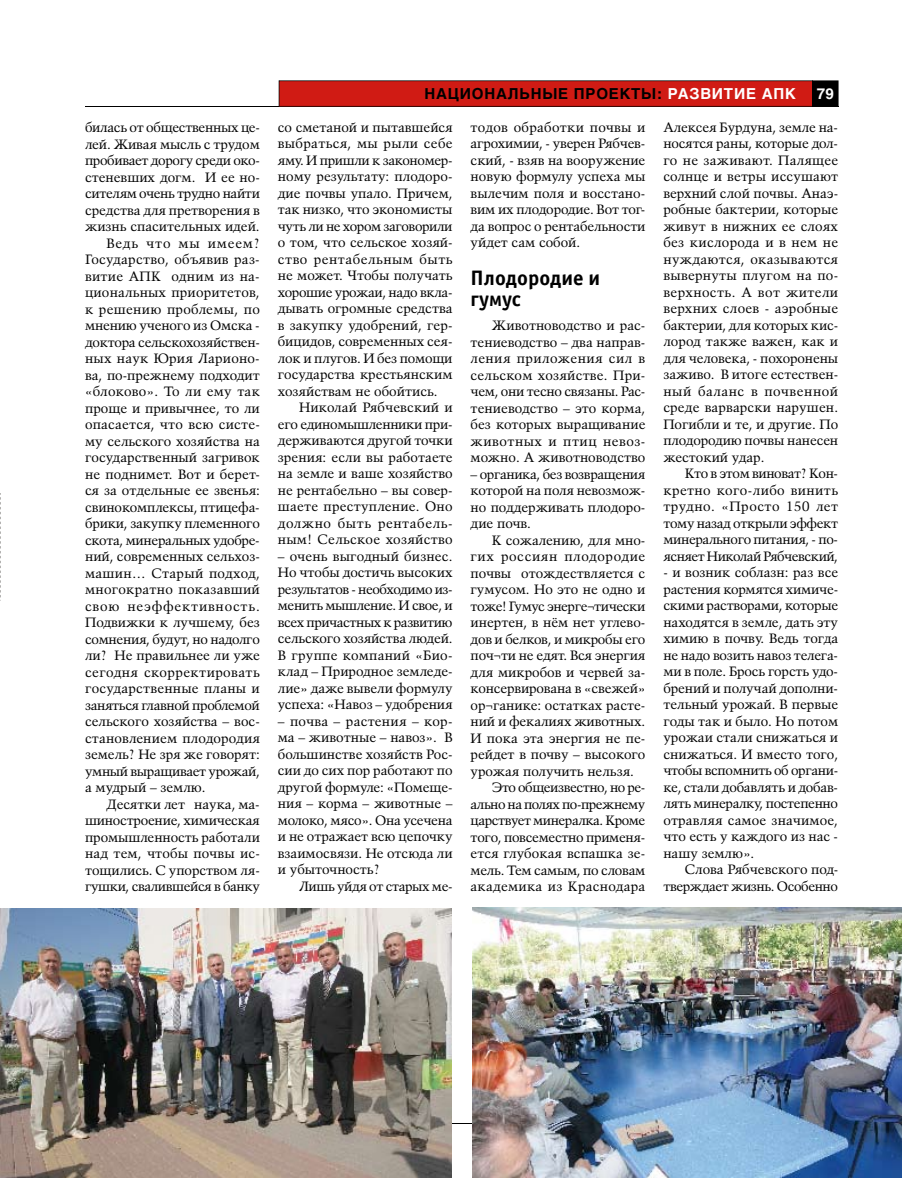
<style>
.page{position:relative;width:902px;height:1178px;background:#fff}
.page>*{position:absolute;margin:0;border:0;box-sizing:border-box;transform-origin:0 0}
.t1{font:21px/21px "Officina Sans Bold C";color:#000}
.t2{font:700 15px "Helios";letter-spacing:.05em;color:#000}
.t3{font:700 15px "Helios";color:#fff}
.t4{font:13.5px/16.5px "Talisman";color:#000;text-align:justify}
.t5{font:13.5px "Talisman";letter-spacing:-.02em;color:#000}
.t6{font:13.5px "Talisman";letter-spacing:-.025em;color:#000}
.t7{font:13.5px "Talisman";letter-spacing:.02em;color:#000}
.t8{font:13.5px/16.5px "Talisman";letter-spacing:-.03em;color:#000;text-align:right}
.t9{font:13.5px "Talisman";letter-spacing:.025em;color:#000}
.t10{font:13.5px "Talisman";letter-spacing:.06em;color:#000}
.t11{font:13.5px "Talisman";letter-spacing:-.035em;color:#000}
.t12{font:13.5px "Talisman";letter-spacing:.03em;color:#000}
.t13{font:13.5px "Talisman";letter-spacing:.045em;color:#000}
.s1{color:#fff}
</style>
<div class="page">
<hr style="left:85px;top:106px;width:753px;height:1px;background:#000">
<hr style="left:85px;top:1123px;width:753px;height:1px;background:#000">
<svg style="left:0;top:493px;width:1px;height:108px"></svg>
<img style="left:1px;top:909px;width:450px;height:269px">
<img style="left:472px;top:907px;width:429px;height:271px">
<svg style="left:279px;top:80px;width:559px;height:27px;background:#bb1b15"></svg>
<p class="t5" style="left:85px;top:120px;width:176px">билась от общественных це-</p>
<p class="t4" style="left:85px;top:136px;width:176px">лей. Живая мысль с трудом</p>
<p class="t6" style="left:85px;top:152px;width:176px">пробивает дорогу среди око-</p>
<p class="t4" style="left:85px;top:169px;width:176px">стеневших догм. И ее но-</p>
<p class="t6" style="left:85px;top:185px;width:176px">сителям очень трудно найти</p>
<p class="t4" style="left:85px;top:202px;width:176px">средства для претворения в</p>
<p class="t4" style="left:85px;top:218px;width:176px">жизнь спасительных идей.</p>
<p class="t10" style="left:106px;top:235px;width:155px">Ведь что мы имеем?</p>
<p class="t7" style="left:85px;top:251px;width:176px">Государство, объявив раз-</p>
<p class="t7" style="left:85px;top:268px;width:176px">витие АПК одним из на-</p>
<p class="t4" style="left:85px;top:284px;width:176px">циональных приоритетов,</p>
<p class="t9" style="left:85px;top:301px;width:176px">к решению проблемы, по</p>
<p class="t4" style="left:85px;top:317px;width:176px">мнению ученого из Омска -</p>
<p class="t5" style="left:85px;top:334px;width:176px">доктора сельскохозяйствен-</p>
<p class="t4" style="left:85px;top:350px;width:176px">ных наук Юрия Ларионо-</p>
<p class="t4" style="left:85px;top:367px;width:176px">ва, по-прежнему подходит</p>
<p class="t7" style="left:85px;top:383px;width:176px">«блоково». То ли ему так</p>
<p class="t4" style="left:85px;top:400px;width:176px">проще и привычнее, то ли</p>
<p class="t4" style="left:85px;top:416px;width:176px">опасается, что всю систе-</p>
<p class="t4" style="left:85px;top:433px;width:176px">му сельского хозяйства на</p>
<p class="t4" style="left:85px;top:449px;width:176px">государственный загривок</p>
<p class="t4" style="left:85px;top:466px;width:176px">не поднимет. Вот и берет-</p>
<p class="t4" style="left:85px;top:482px;width:176px">ся за отдельные ее звенья:</p>
<p class="t4" style="left:85px;top:499px;width:176px">свинокомплексы, птицефа-</p>
<p class="t4" style="left:85px;top:515px;width:176px">брики, закупку племенного</p>
<p class="t5" style="left:85px;top:532px;width:176px">скота, минеральных удобре-</p>
<p class="t4" style="left:85px;top:548px;width:176px">ний, современных сельхоз-</p>
<p class="t9" style="left:85px;top:565px;width:176px">машин… Старый подход,</p>
<p class="t7" style="left:85px;top:581px;width:176px">многократно показавший</p>
<p class="t10" style="left:85px;top:598px;width:176px">свою неэффективность.</p>
<p class="t4" style="left:85px;top:614px;width:176px">Подвижки к лучшему, без</p>
<p class="t5" style="left:85px;top:631px;width:176px">сомнения, будут, но надолго</p>
<p class="t4" style="left:85px;top:647px;width:176px">ли? Не правильнее ли уже</p>
<p class="t12" style="left:85px;top:664px;width:176px">сегодня скорректировать</p>
<p class="t7" style="left:85px;top:680px;width:176px">государственные планы и</p>
<p class="t6" style="left:85px;top:697px;width:176px">заняться главной проблемой</p>
<p class="t4" style="left:85px;top:713px;width:176px">сельского хозяйства – вос-</p>
<p class="t4" style="left:85px;top:729px;width:176px">становлением плодородия</p>
<p class="t4" style="left:85px;top:746px;width:176px">земель? Не зря же говорят:</p>
<p class="t6" style="left:85px;top:763px;width:176px">умный выращивает урожай,</p>
<p class="t4" style="left:85px;top:779px;width:122px">а мудрый – землю.</p>
<p class="t4" style="left:106px;top:795px;width:155px">Десятки лет наука, ма-</p>
<p class="t4" style="left:85px;top:812px;width:176px">шиностроение, химическая</p>
<p class="t4" style="left:85px;top:828px;width:176px">промышленность работали</p>
<p class="t4" style="left:85px;top:845px;width:176px">над тем, чтобы почвы ис-</p>
<p class="t4" style="left:85px;top:861px;width:176px">тощились. С упорством ля-</p>
<p class="t6" style="left:85px;top:878px;width:176px">гушки, свалившейся в банку</p>
<p class="t2" style="left:424px;top:85px;width:372px">национальные проекты: <span class="s1">развитие апк</span></p>
<p class="t3" style="left:816px;top:85px;width:18px">79</p>
<p class="t4" style="left:278px;top:119px;width:176px">со сметаной и пытавшейся выбраться, мы рыли себе яму. И пришли к закономер&shy;ному результату: плодоро&shy;дие почвы упало. Причем, так низко, что экономисты чуть ли не хором заговорили о том, что сельское хозяй&shy;ство рентабельным быть не может. Чтобы получать хорошие урожаи, надо вкла&shy;дывать огромные средства в закупку удобрений, гер&shy;бицидов, современных сея&shy;лок и плугов. И без помощи государства крестьянским хозяйствам не обойтись.</p>
<p class="t4" style="left:278px;top:399px;width:176px;text-indent:21px">Николай Рябчевский и его единомышленники при&shy;держиваются другой точки зрения: если вы работаете на земле и ваше хозяйство не рентабельно – вы совер&shy;шаете преступление. Оно должно быть рентабель&shy;ным! Сельское хозяйство</p>
<p class="t4" style="left:278px;top:548px;width:176px">– очень выгодный бизнес.<br>Но чтобы достичь высоких результатов - необходимо из&shy;менить мышление. И свое, и всех причастных к развитию сельского хозяйства людей.<br>В группе компаний «Био&shy;клад – Природное земледе&shy;лие» даже вывели формулу успеха: «Навоз – удобрения</p>
<p class="t4" style="left:278px;top:713px;width:176px">– почва – растения – кор&shy;ма – животные – навоз». В большинстве хозяйств Рос&shy;сии до сих пор работают по другой формуле: «Помеще&shy;ния – корма – животные – молоко, мясо». Она усечена и не отражает всю цепочку взаимосвязи. Не отсюда ли и убыточность?</p>
<p class="t6" style="left:299px;top:878px;width:155px">Лишь уйдя от старых ме-</p>
<p class="t4" style="left:470px;top:119px;width:176px">тодов обработки почвы и агрохимии, - уверен Рябчев&shy;ский, - взяв на вооружение новую формулу успеха мы вылечим поля и восстано&shy;вим их плодородие. Вот тог&shy;да вопрос о рентабельности уйдет сам собой.</p>
<h1 class="t1" style="left:470px;top:268px;width:131px">Плодородие и гумус</h1>
<p class="t4" style="left:470px;top:317px;width:176px;text-indent:21px">Животноводство и рас&shy;тениеводство – два направ&shy;ления приложения сил в сельском хозяйстве. При&shy;чем, они тесно связаны. Рас&shy;тениеводство – это корма, без которых выращивание животных и птиц невоз&shy;можно. А животноводство</p>
<p class="t4" style="left:470px;top:466px;width:176px">– органика, без возвращения которой на поля невозмож&shy;но поддерживать плодоро&shy;дие почв.</p>
<p class="t4" style="left:492px;top:532px;width:155px">К сожалению, для мно-</p>
<p class="t13" style="left:470px;top:548px;width:176px">гих россиян плодородие</p>
<p class="t4" style="left:470px;top:565px;width:176px">почвы отождествляется с</p>
<p class="t4" style="left:470px;top:581px;width:176px">гумусом. Но это не одно и</p>
<p class="t8" style="left:470px;top:598px;width:176px">тоже! Гумус энерге¬тически</p>
<p class="t4" style="left:470px;top:614px;width:176px">инертен, в нём нет углево-</p>
<p class="t5" style="left:470px;top:631px;width:176px">дов и белков, и микробы его</p>
<p class="t4" style="left:470px;top:647px;width:176px">поч¬ти не едят. Вся энергия</p>
<p class="t4" style="left:470px;top:664px;width:176px">для микробов и червей за-</p>
<p class="t4" style="left:470px;top:680px;width:176px">консервирована в «свежей»</p>
<p class="t4" style="left:470px;top:697px;width:176px">ор¬ганике: остатках расте-</p>
<p class="t4" style="left:470px;top:713px;width:176px">ний и фекалиях животных.</p>
<p class="t4" style="left:470px;top:729px;width:176px">И пока эта энергия не пе-</p>
<p class="t4" style="left:470px;top:746px;width:176px">рейдет в почву – высокого</p>
<p class="t4" style="left:470px;top:762px;width:165px">урожая получить нельзя.</p>
<p class="t8" style="left:492px;top:779px;width:155px">Это общеизвестно, но ре-</p>
<p class="t11" style="left:470px;top:796px;width:176px">ально на полях по-прежнему</p>
<p class="t8" style="left:470px;top:812px;width:176px">царствует минералка. Кроме</p>
<p class="t5" style="left:470px;top:829px;width:176px">того, повсеместно применя-</p>
<p class="t4" style="left:470px;top:845px;width:176px">ется глубокая вспашка зе-</p>
<p class="t5" style="left:470px;top:862px;width:176px">мель. Тем самым, по словам</p>
<p class="t7" style="left:470px;top:878px;width:176px">академика из Краснодара</p>
<p class="t4" style="left:663px;top:119px;width:176px">Алексея Бурдуна, земле на&shy;носятся раны, которые дол&shy;го не заживают. Палящее солнце и ветры иссушают верхний слой почвы. Анаэ&shy;робные бактерии, которые живут в нижних ее слоях без кислорода и в нем не нуждаются, оказываются вывернуты плугом на по&shy;верхность. А вот жители верхних слоев - аэробные бактерии, для которых кис&shy;лород также важен, как и для человека, - похоронены заживо. В итоге естествен&shy;ный баланс в почвенной среде варварски нарушен.<br>Погибли и те, и другие. По плодородию почвы нанесен жестокий удар.</p>
<p class="t4" style="left:663px;top:465px;width:176px;text-indent:21px">Кто в этом виноват? Кон&shy;кретно кого-либо винить трудно. «Просто 150 лет тому назад открыли эффект минерального питания, - по&shy;ясняет Николай Рябчевский,</p>
<p class="t4" style="left:663px;top:564px;width:176px">- и возник соблазн: раз все растения кормятся химиче&shy;скими растворами, которые находятся в земле, дать эту химию в почву. Ведь тогда не надо возить навоз телега&shy;ми в поле. Брось горсть удо&shy;брений и получай дополни&shy;тельный урожай. В первые годы так и было. Но потом урожаи стали снижаться и снижаться. И вместо того, чтобы вспомнить об органи&shy;ке, стали добавлять и добав&shy;лять минералку, постепенно отравляя самое значимое, что есть у каждого из нас - нашу землю».</p>
<p class="t8" style="left:663px;top:861px;width:176px">Слова Рябчевского под&shy;тверждает жизнь. Особенно</p>
</div>
